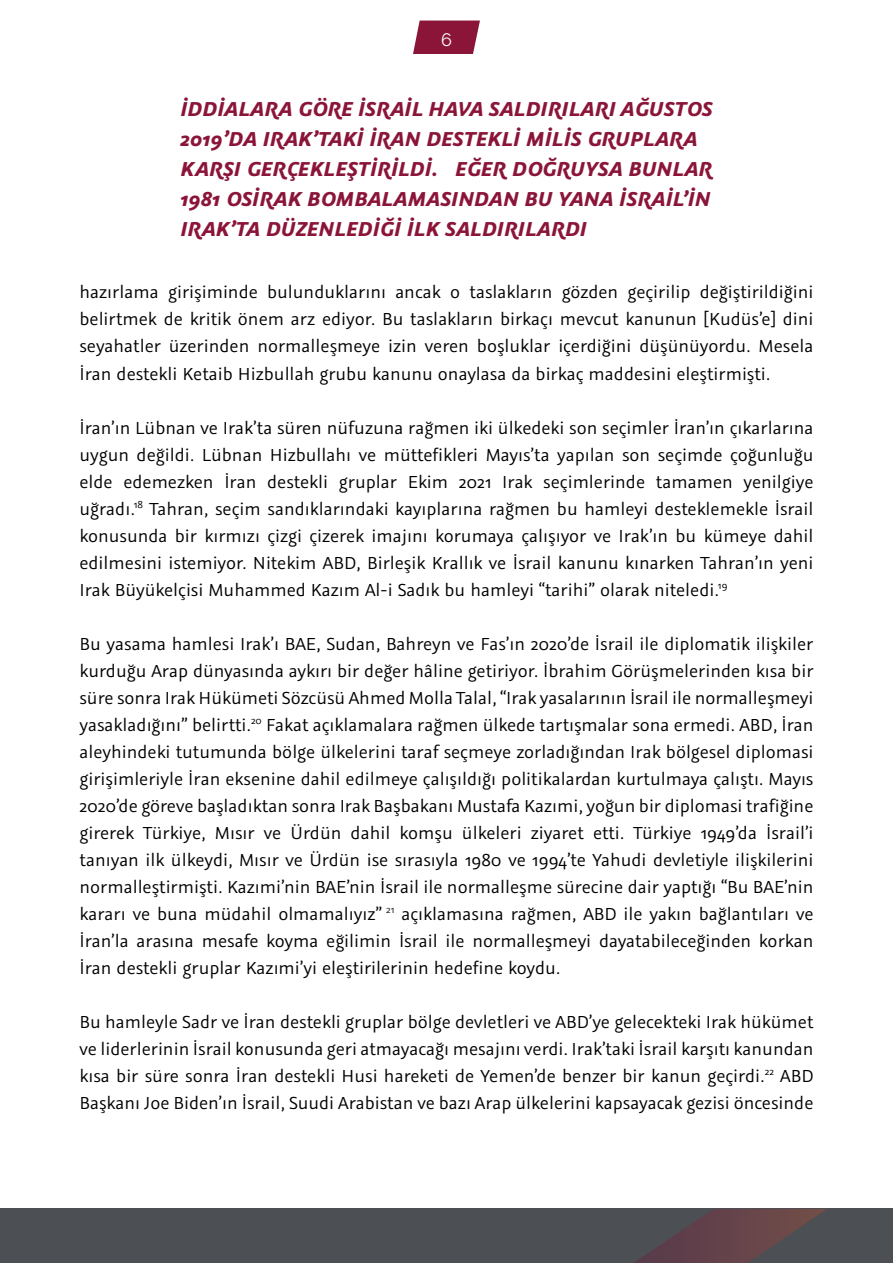
<style>
.page{position:relative;width:893px;height:1263px;background:#fff}
.page>*{position:absolute;margin:0;border:0;box-sizing:border-box;transform-origin:0 0}
.t1{font:italic 700 22.5px/30px "Graublau Sans";letter-spacing:.01em;color:#8b1538}
.t2{font:19.5px/27px "Graublau Sans";color:#000;text-align:justify}
.t3{font:18px "Raleway";color:#fff}
</style>
<div class="page">
<svg style="left:413px;top:21px;width:67px;height:33px;background:#962c4c"></svg>
<div style="left:0;top:1209px;width:893px;height:54px;background:#4c4f53"></div>
<svg style="left:634px;top:1209px;width:192px;height:54px"></svg>
<p class="t3" style="left:441px;top:29px;width:12px">6</p>
<p class="t1" style="left:181px;top:94px;width:533px">İDDIALARA GÖRE İSRAIL HAVA SALDIRILARI AĞUSTOS 2019’DA IRAK’TAKI İRAN DESTEKLI MILIS GRUPLARA KARŞI GERÇEKLEŞTIRILDI. EĞER DOĞRUYSA BUNLAR 1981 OSIRAK BOMBALAMASINDAN BU YANA İSRAIL’IN IRAK’TA DÜZENLEDIĞI ILK SALDIRILARDI</p>
<p class="t2" style="left:79px;top:279px;width:736px">hazırlama girişiminde bulunduklarını ancak o taslakların gözden geçirilip değiştirildiğini belirtmek de kritik önem arz ediyor. Bu taslakların birkaçı mevcut kanunun [Kudüs’e] dini seyahatler üzerinden normalleşmeye izin veren boşluklar içerdiğini düşünüyordu. Mesela İran destekli Ketaib Hizbullah grubu kanunu onaylasa da birkaç maddesini eleştirmişti.</p>
<p class="t2" style="left:79px;top:414px;width:736px">İran’ın Lübnan ve Irak’ta süren nüfuzuna rağmen iki ülkedeki son seçimler İran’ın çıkarlarına uygun değildi. Lübnan Hizbullahı ve müttefikleri Mayıs’ta yapılan son seçimde çoğunluğu elde edemezken İran destekli gruplar Ekim 2021 Irak seçimlerinde tamamen yenilgiye uğradı.<sup>18</sup> Tahran, seçim sandıklarındaki kayıplarına rağmen bu hamleyi desteklemekle İsrail konusunda bir kırmızı çizgi çizerek imajını korumaya çalışıyor ve Irak’ın bu kümeye dahil edilmesini istemiyor. Nitekim ABD, Birleşik Krallık ve İsrail kanunu kınarken Tahran’ın yeni Irak Büyükelçisi Muhammed Kazım Al-i Sadık bu hamleyi “tarihi” olarak niteledi.<sup>19</sup></p>
<p class="t2" style="left:79px;top:630px;width:736px">Bu yasama hamlesi Irak’ı BAE, Sudan, Bahreyn ve Fas’ın 2020’de İsrail ile diplomatik ilişkiler kurduğu Arap dünyasında aykırı bir değer hâline getiriyor. İbrahim Görüşmelerinden kısa bir süre sonra Irak Hükümeti Sözcüsü Ahmed Molla Talal, “Irak yasalarının İsrail ile normalleşmeyi yasakladığını” belirtti.<sup>20</sup> Fakat açıklamalara rağmen ülkede tartışmalar sona ermedi. ABD, İran aleyhindeki tutumunda bölge ülkelerini taraf seçmeye zorladığından Irak bölgesel diplomasi girişimleriyle İran eksenine dahil edilmeye çalışıldığı politikalardan kurtulmaya çalıştı. Mayıs 2020’de göreve başladıktan sonra Irak Başbakanı Mustafa Kazımi, yoğun bir diplomasi trafiğine girerek Türkiye, Mısır ve Ürdün dahil komşu ülkeleri ziyaret etti. Türkiye 1949’da İsrail’i tanıyan ilk ülkeydi, Mısır ve Ürdün ise sırasıyla 1980 ve 1994’te Yahudi devletiyle ilişkilerini normalleştirmişti. Kazımi’nin BAE’nin İsrail ile normalleşme sürecine dair yaptığı “Bu BAE’nin kararı ve buna müdahil olmamalıyız” <sup>21</sup> açıklamasına rağmen, ABD ile yakın bağlantıları ve İran’la arasına mesafe koyma eğilimin İsrail ile normalleşmeyi dayatabileceğinden korkan İran destekli gruplar Kazımi’yi eleştirilerinin hedefine koydu.</p>
<p class="t2" style="left:79px;top:1008px;width:736px">Bu hamleyle Sadr ve İran destekli gruplar bölge devletleri ve ABD’ye gelecekteki Irak hükümet ve liderlerinin İsrail konusunda geri atmayacağı mesajını verdi. Irak’taki İsrail karşıtı kanundan kısa bir süre sonra İran destekli Husi hareketi de Yemen’de benzer bir kanun geçirdi.<sup>22</sup> ABD Başkanı Joe Biden’ın İsrail, Suudi Arabistan ve bazı Arap ülkelerini kapsayacak gezisi öncesinde</p>
</div>
